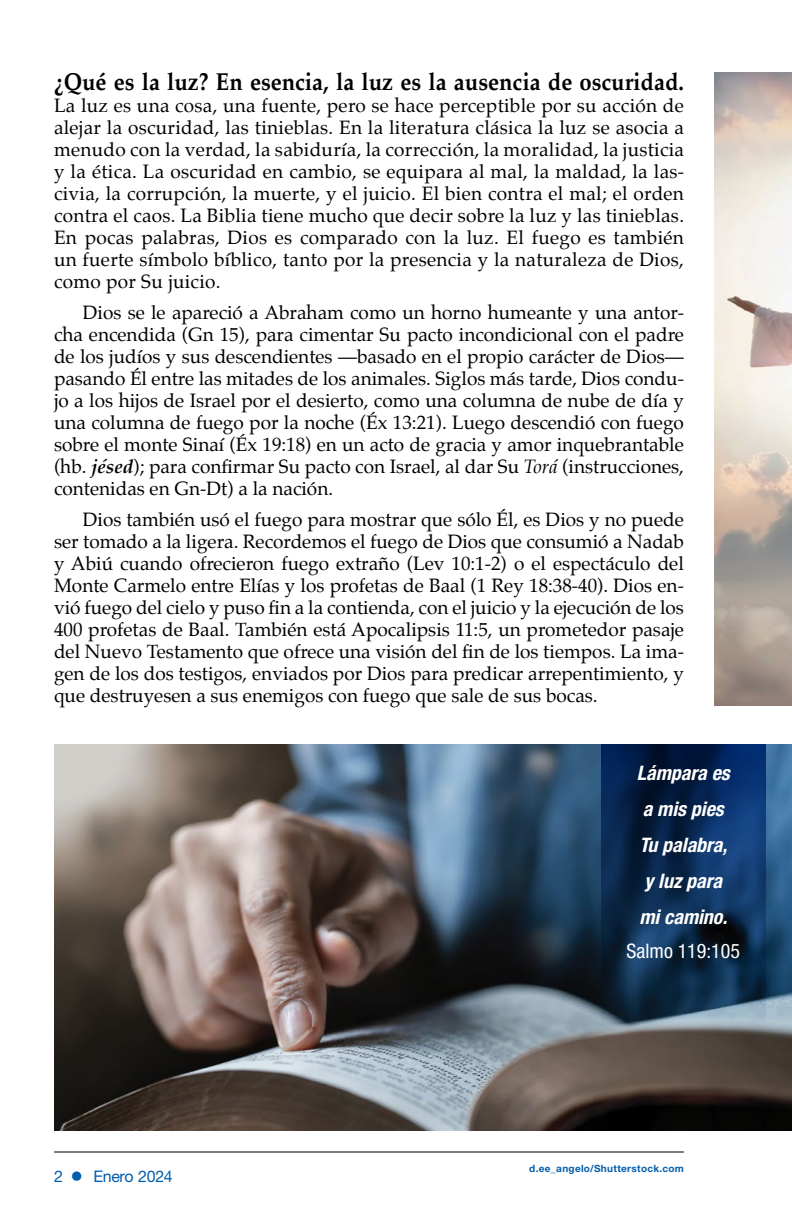
<style>
.page{position:relative;width:792px;height:1224px;background:#fff}
.page>*{position:absolute;margin:0;border:0;box-sizing:border-box;transform-origin:0 0}
.t1{font:700 24.2px "Palatino CE";color:#000;scale:.91 1}
.t2{font:italic 700 condensed 20px "Helvetica Neue LT Std";color:#fff}
.t3{font:condensed 20px "Helvetica Neue LT Std";color:#fff}
.t4{font:19px/22px "Palatino CE";color:#000;text-align:justify}
.t5{font:16px "Helvetica Neue LT Std";letter-spacing:-.02em;color:#005dac}
.t6{font:700 10px "Helvetica Neue LT Std";letter-spacing:.03em;color:#005dac}
.s1{font-weight:700;font-style:italic}
.s2{font-style:italic}
</style>
<div class="page">
<img style="left:54px;top:744px;width:738px;height:386px">
<svg style="left:602px;top:744px;width:164px;height:283px;background:#123055"></svg>
<hr style="left:54px;top:1152px;width:630px;height:1px;background:#000">
<img style="left:714px;top:72px;width:78px;height:634px">
<p class="t1" style="left:54px;top:67px;width:694px">¿Qué es la luz? En esencia, la luz es la ausencia de oscuridad.</p>
<p class="t4" style="left:54px;top:96px;width:632px">La luz es una cosa, una fuente, pero se hace perceptible por su acción de alejar la oscuridad, las tinieblas. En la literatura clásica la luz se asocia a menudo con la verdad, la sabiduría, la corrección, la moralidad, la justicia y la ética. La oscuridad en cambio, se equipara al mal, la maldad, la las&shy;civia, la corrupción, la muerte, y el juicio. El bien contra el mal; el orden contra el caos. La Biblia tiene mucho que decir sobre la luz y las tinieblas.<br>En pocas palabras, Dios es comparado con la luz. El fuego es también un fuerte símbolo bíblico, tanto por la presencia y la naturaleza de Dios, como por Su juicio.</p>
<p class="t4" style="left:54px;top:303px;width:632px;text-indent:29px">Dios se le apareció a Abraham como un horno humeante y una antor&shy;cha encendida (Gn 15), para cimentar Su pacto incondicional con el padre de los judíos y sus descendientes —basado en el propio carácter de Dios— pasando Él entre las mitades de los animales. Siglos más tarde, Dios condu&shy;jo a los hijos de Israel por el desierto, como una columna de nube de día y una columna de fuego por la noche (Éx 13:21). Luego descendió con fuego sobre el monte Sinaí (Éx 19:18) en un acto de gracia y amor inquebrantable (hb. <span class="s1">jésed</span>); para confirmar Su pacto con Israel, al dar Su <span class="s2">Torá</span> (instrucciones, contenidas en Gn-Dt) a la nación.</p>
<p class="t4" style="left:54px;top:510px;width:632px;text-indent:29px">Dios también usó el fuego para mostrar que sólo Él, es Dios y no puede ser tomado a la ligera. Recordemos el fuego de Dios que consumió a Nadab y Abiú cuando ofrecieron fuego extraño (Lev 10:1-2) o el espectáculo del Monte Carmelo entre Elías y los profetas de Baal (1 Rey 18:38-40). Dios en&shy;vió fuego del cielo y puso fin a la contienda, con el juicio y la ejecución de los 400 profetas de Baal. También está Apocalipsis 11:5, un prometedor pasaje del Nuevo Testamento que ofrece una visión del fin de los tiempos. La ima&shy;gen de los dos testigos, enviados por Dios para predicar arrepentimiento, y que destruyesen a sus enemigos con fuego que sale de sus bocas.</p>
<p class="t5" style="left:54px;top:1166px;width:120px">2 ● Enero 2024</p>
<p class="t2" style="left:637px;top:761px;width:94px">Lámpara es</p>
<p class="t2" style="left:643px;top:797px;width:82px">a mis pies</p>
<p class="t2" style="left:639px;top:833px;width:90px">Tu palabra,</p>
<p class="t2" style="left:645px;top:869px;width:79px">y luz para</p>
<p class="t2" style="left:639px;top:905px;width:89px">mi camino.</p>
<p class="t3" style="left:627px;top:940px;width:115px">Salmo 119:105</p>
<p class="t6" style="left:529px;top:1163px;width:156px">d.ee_angelo/Shutterstock.com</p>
</div>
